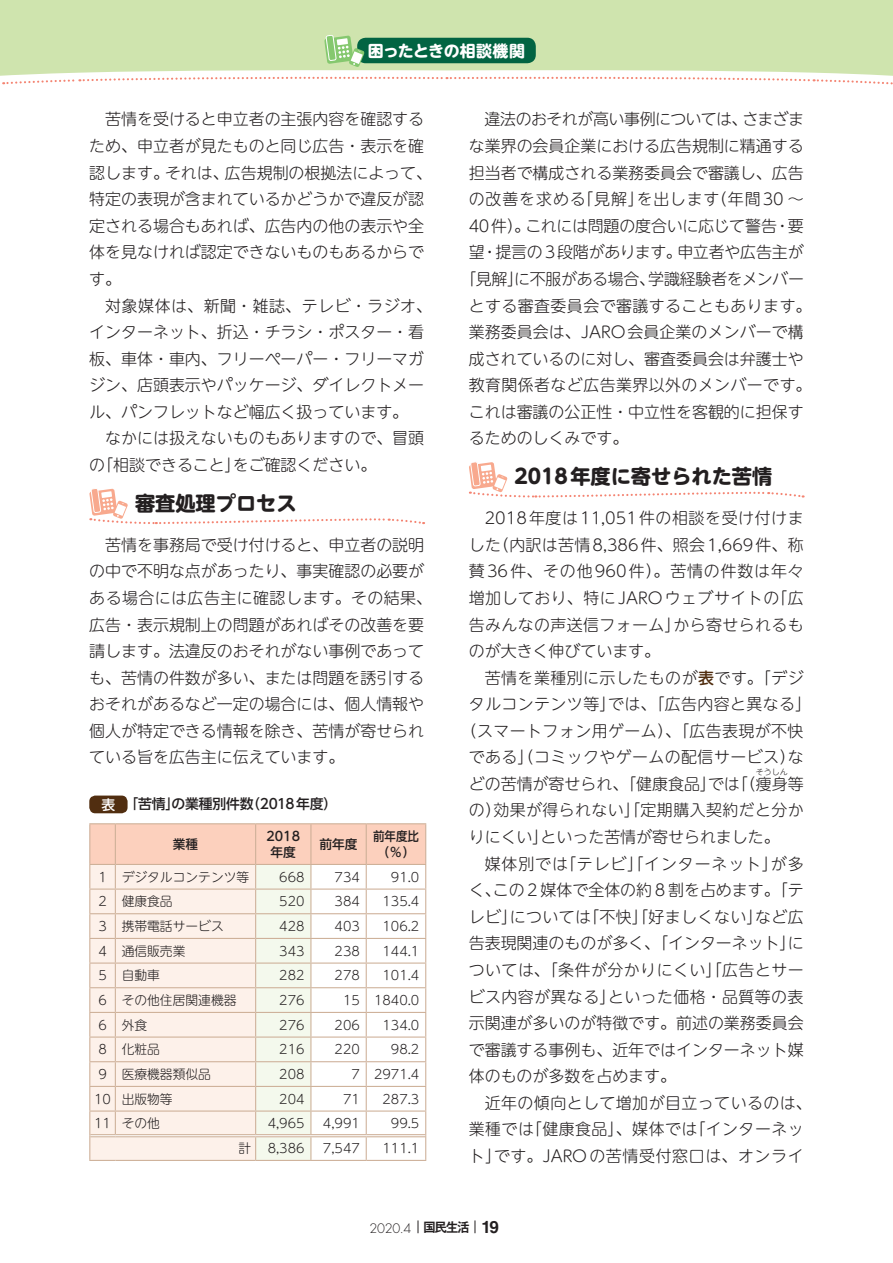
<style>
.page{position:relative;width:893px;height:1263px;background:#fff}
.page>*{position:absolute;margin:0;border:0;box-sizing:border-box;transform-origin:0 0}
.t1{font:700 20.25px "UD Shin M Go Pro";color:#231f20}
.t2{font:300 15.9px/26.5px "UD Shin M Go Pro";color:#231f20}
.t3{font:300 15.9px "UD Shin M Go Pro";letter-spacing:.025em;color:#231f20}
.t4{font:300 15.9px/26.5px "UD Shin M Go Pro";letter-spacing:.03em;color:#231f20}
.t5{font:300 15.9px "UD Shin M Go Pro";letter-spacing:.055em;color:#231f20}
.t6{font:300 15.9px "UD Shin M Go Pro";letter-spacing:-.035em;color:#231f20}
.t7{font:700 15.9px "UD Shin M Go Pro";letter-spacing:-.03em;color:#fff}
.t8{font:500 13.8px "UD Shin Go Pro";letter-spacing:-.01em;color:#231f20}
.t9{font:300 12.75px "UD Shin M Go Pro";color:#231f20}
.t10{font:300 12.75px "Futura Std";color:#231f20}
.t11{font:500 12.75px/15.9px "UD Shin M Go Pro";color:#231f20;text-align:center}
.t12{font:500 12.75px/15.9px "UD Shin M Go Pro";color:#231f20;text-align:center;scale:.9 1}
.t13{font:300 7.95px "UD Shin M Go Pro";color:#231f20}
.s1{font-family:"UD Shin M Go Pro";color:#fff}
.s2{font-weight:500;color:#512e10}
.s3{font-family:"Gothic MB101 Pro De";font-weight:700}
.s4{font-family:"Helvetica LT Std";font-weight:700;font-size:16.95px}
</style>
<div class="page">
<svg style="left:418px;top:1220px;width:1px;height:13px"></svg>
<svg style="left:475px;top:1220px;width:1px;height:13px"></svg>
<svg style="left:0;top:0;width:893px;height:85px"></svg>
<svg style="left:89px;top:488px;width:335px;height:37px"></svg>
<svg style="left:469px;top:462px;width:335px;height:36px"></svg>
<svg style="left:89px;top:823px;width:337px;height:338px"></svg>
<hr style="left:115px;top:1134px;width:141px;height:1px;background:#cdaf97">
<hr style="left:115px;top:1136px;width:141px;height:1px;background:#cdaf97">
<hr style="left:256px;top:1134px;width:55px;height:1px;background:#cdaf97">
<hr style="left:256px;top:1136px;width:55px;height:1px;background:#cdaf97">
<hr style="left:311px;top:1134px;width:55px;height:1px;background:#cdaf97">
<hr style="left:311px;top:1136px;width:55px;height:1px;background:#cdaf97">
<hr style="left:366px;top:1134px;width:59px;height:1px;background:#cdaf97">
<hr style="left:366px;top:1136px;width:59px;height:1px;background:#cdaf97">
<div style="left:89px;top:795px;width:39px;height:18px;background:#512e10;border-radius:6px"></div>
<p class="t7" style="left:368px;top:38px;width:159px">困ったときの相談機関</p>
<p class="t2" style="left:89px;top:105px;width:344px;text-indent:16px">苦情を受けると申立者の主張内容を確認するため、申立者が見たものと同じ広告・表示を確認します。それは、広告規制の根拠法によって、特定の表現が含まれているかどうかで違反が認定される場合もあれば、広告内の他の表示や全体を見なければ認定できないものもあるからです。</p>
<p class="t2" style="left:89px;top:291px;width:344px;text-indent:16px">対象媒体は、新聞・雑誌、テレビ・ラジオ、インターネット、折込・チラシ・ポスター・看板、車体・車内、フリーペーパー・フリーマガジン、店頭表示やパッケージ、ダイレクトメール、パンフレットなど幅広く扱っています。</p>
<p class="t2" style="left:89px;top:424px;width:336px;text-indent:16px">なかには扱えないものもありますので、冒頭の「相談できること」をご確認ください。</p>
<p class="t1" style="left:135px;top:487px;width:163px">審査処理プロセス</p>
<p class="t2" style="left:89px;top:531px;width:344px;text-indent:16px">苦情を事務局で受け付けると、申立者の説明の中で不明な点があったり、事実確認の必要がある場合には広告主に確認します。その結果、広告・表示規制上の問題があればその改善を要請します。法違反のおそれがない事例であっても、苦情の件数が多い、または問題を誘引するおそれがあるなど一定の場合には、個人情報や個人が特定できる情報を除き、苦情が寄せられている旨を広告主に伝えています。</p>
<p class="t8" style="left:102px;top:793px;width:237px"><span class="s1">表</span> 「苦情」の業種別件数（2018年度）</p>
<p class="t11" style="left:173px;top:835px;width:27px">業種</p>
<p class="t11" style="left:266px;top:827px;width:35px">2018年度</p>
<p class="t11" style="left:319px;top:835px;width:40px">前年度</p>
<p class="t12" style="left:373px;top:827px;width:53px">前年度比（％）</p>
<p class="t9" style="left:98px;top:866px;width:152px">1 デジタルコンテンツ等</p>
<p class="t9" style="left:279px;top:866px;width:27px">668</p>
<p class="t9" style="left:335px;top:866px;width:27px">734</p>
<p class="t9" style="left:391px;top:866px;width:30px">91.0</p>
<p class="t9" style="left:98px;top:891px;width:76px">2 健康食品</p>
<p class="t9" style="left:279px;top:891px;width:27px">520</p>
<p class="t9" style="left:335px;top:891px;width:27px">384</p>
<p class="t9" style="left:382px;top:891px;width:38px">135.4</p>
<p class="t9" style="left:98px;top:916px;width:127px">3 携帯電話サービス</p>
<p class="t9" style="left:279px;top:916px;width:27px">428</p>
<p class="t9" style="left:335px;top:916px;width:27px">403</p>
<p class="t9" style="left:382px;top:916px;width:38px">106.2</p>
<p class="t9" style="left:98px;top:940px;width:89px">4 通信販売業</p>
<p class="t9" style="left:279px;top:940px;width:27px">343</p>
<p class="t9" style="left:335px;top:940px;width:27px">238</p>
<p class="t9" style="left:382px;top:940px;width:38px">144.1</p>
<p class="t9" style="left:98px;top:965px;width:63px">5 自動車</p>
<p class="t9" style="left:279px;top:965px;width:27px">282</p>
<p class="t9" style="left:335px;top:965px;width:27px">278</p>
<p class="t9" style="left:382px;top:965px;width:38px">101.4</p>
<p class="t9" style="left:98px;top:990px;width:140px">6 その他住居関連機器</p>
<p class="t9" style="left:279px;top:990px;width:27px">276</p>
<p class="t9" style="left:343px;top:990px;width:78px">15 1840.0</p>
<p class="t9" style="left:98px;top:1014px;width:50px">6 外食</p>
<p class="t9" style="left:279px;top:1014px;width:27px">276</p>
<p class="t9" style="left:335px;top:1014px;width:27px">206</p>
<p class="t9" style="left:382px;top:1014px;width:38px">134.0</p>
<p class="t9" style="left:98px;top:1039px;width:63px">8 化粧品</p>
<p class="t9" style="left:279px;top:1039px;width:27px">216</p>
<p class="t9" style="left:335px;top:1039px;width:27px">220</p>
<p class="t9" style="left:391px;top:1039px;width:30px">98.2</p>
<p class="t9" style="left:98px;top:1064px;width:114px">9 医療機器類似品</p>
<p class="t9" style="left:279px;top:1064px;width:27px">208</p>
<p class="t9" style="left:351px;top:1064px;width:69px">7 2971.4</p>
<p class="t9" style="left:94px;top:1088px;width:80px">10 出版物等</p>
<p class="t9" style="left:279px;top:1088px;width:27px">204</p>
<p class="t9" style="left:343px;top:1088px;width:18px">71</p>
<p class="t9" style="left:382px;top:1088px;width:38px">287.3</p>
<p class="t9" style="left:94px;top:1113px;width:67px">11 その他</p>
<p class="t9" style="left:268px;top:1113px;width:38px">4,965</p>
<p class="t9" style="left:323px;top:1113px;width:38px">4,991</p>
<p class="t9" style="left:391px;top:1113px;width:30px">99.5</p>
<p class="t9" style="left:239px;top:1138px;width:14px">計</p>
<p class="t9" style="left:268px;top:1138px;width:38px">8,386</p>
<p class="t9" style="left:323px;top:1138px;width:38px">7,547</p>
<p class="t9" style="left:382px;top:1138px;width:38px">111.1</p>
<p class="t6" style="left:485px;top:107px;width:321px">違法のおそれが高い事例については、さまざま</p>
<p class="t2" style="left:469px;top:132px;width:336px">な業界の会員企業における広告規制に精通する</p>
<p class="t2" style="left:469px;top:158px;width:336px">担当者で構成される業務委員会で審議し、広告</p>
<p class="t5" style="left:469px;top:186px;width:337px">の改善を求める「見解」を出します（年間30 ～</p>
<p class="t2" style="left:469px;top:212px;width:337px">40件）。これには問題の度合いに応じて警告・要</p>
<p class="t2" style="left:469px;top:238px;width:336px">望・提言の３段階があります。申立者や広告主が</p>
<p class="t2" style="left:460px;top:265px;width:345px">「見解」に不服がある場合、学識経験者をメンバー</p>
<p class="t3" style="left:469px;top:293px;width:344px">とする審査委員会で審議することもあります。</p>
<p class="t2" style="left:469px;top:318px;width:336px">業務委員会は、JARO会員企業のメンバーで構</p>
<p class="t2" style="left:469px;top:345px;width:336px">成されているのに対し、審査委員会は弁護士や</p>
<p class="t3" style="left:469px;top:372px;width:344px">教育関係者など広告業界以外のメンバーです。</p>
<p class="t2" style="left:469px;top:398px;width:336px">これは審議の公正性・中立性を客観的に担保す</p>
<p class="t2" style="left:469px;top:424px;width:161px">るためのしくみです。</p>
<p class="t1" style="left:514px;top:460px;width:259px">2018年度に寄せられた苦情</p>
<p class="t2" style="left:469px;top:504px;width:336px;text-align:justify;text-indent:16px">2018年度は11,051件の相談を受け付けました（内訳は苦情8,386件、照会1,669件、称賛36件、その他960件）。苦情の件数は年々増加しており、特にJAROウェブサイトの「広告みんなの声送信フォーム」から寄せられるものが大きく伸びています。</p>
<p class="t4" style="left:485px;top:663px;width:320px">苦情を業種別に示したものが<span class="s2">表</span>です。「デジ</p>
<p class="t3" style="left:469px;top:691px;width:344px">タルコンテンツ等」では、「広告内容と異なる」</p>
<p class="t3" style="left:461px;top:718px;width:344px">（スマートフォン用ゲーム）、「広告表現が不快</p>
<p class="t3" style="left:469px;top:744px;width:336px">である」（コミックやゲームの配信サービス）な</p>
<p class="t2" style="left:469px;top:770px;width:336px">どの苦情が寄せられ、「健康食品」では「（痩身等</p>
<p class="t13" style="left:756px;top:765px;width:33px">そうしん</p>
<p class="t2" style="left:469px;top:796px;width:336px">の）効果が得られない」「定期購入契約だと分かりにくい」といった苦情が寄せられました。</p>
<p class="t2" style="left:469px;top:849px;width:336px;text-align:justify;text-indent:16px">媒体別では「テレビ」「インターネット」が多く、この２媒体で全体の約８割を占めます。「テレビ」については「不快」「好ましくない」など広告表現関連のものが多く、「インターネット」については、「条件が分かりにくい」「広告とサービス内容が異なる」といった価格・品質等の表示関連が多いのが特徴です。前述の業務委員会で審議する事例も、近年ではインターネット媒体のものが多数を占めます。</p>
<p class="t4" style="left:469px;top:1089px;width:344px;text-indent:16px">近年の傾向として増加が目立っているのは、業種では「健康食品」、媒体では「インターネット」です。JAROの苦情受付窓口は、オンライ</p>
<p class="t10" style="left:370px;top:1221px;width:131px">2020.4 <span class="s3">国民生活</span> <span class="s4">19</span></p>
</div>
